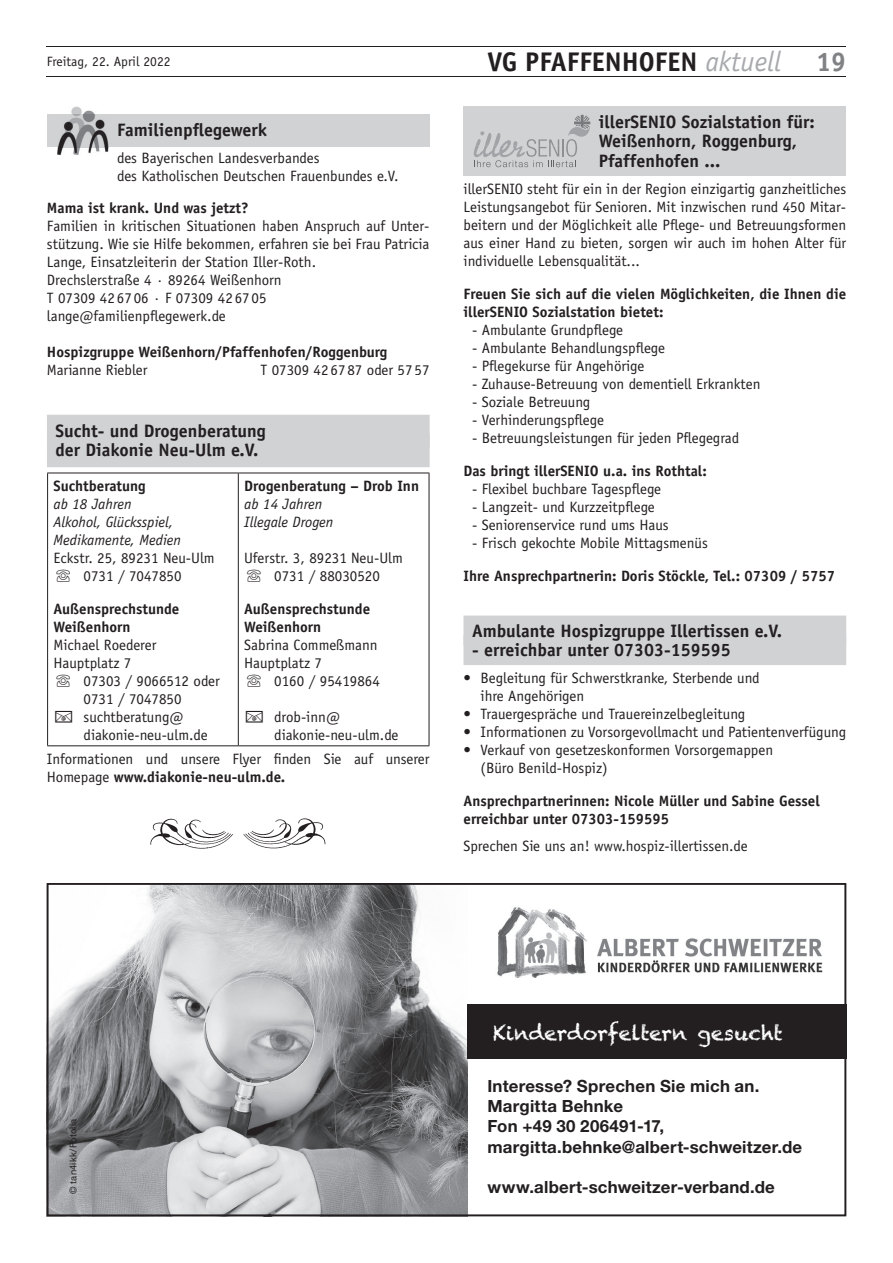
<style>
.page{position:relative;width:893px;height:1263px;background:#fff}
.page>*{position:absolute;margin:0;border:0;box-sizing:border-box;transform-origin:0 0}
.t1{font:700 27px "Officina Sans";color:#231f20}
.t2{font:700 27px "Officina Sans";color:#808285}
.t3{font:20.1px "Chalkduster";color:#fff}
.t4{font:700 18px/19.5px "Officina Sans";color:#231f20}
.t5{font:700 16.8px/20.2px "Helvetica Neue";letter-spacing:.01em;color:#231f20}
.t6{font:15px/18px "Officina Sans";color:#231f20}
.t7{font:700 15px/18px "Officina Sans";color:#231f20}
.t8{font:italic 15px/18px "Officina Sans";color:#231f20}
.t9{font:13.5px "Officina Sans";color:#231f20}
.t10{font:9.45px "Helvetica Neue";letter-spacing:.02em;color:#231f20}
.s1{font-weight:400;font-style:italic;font-size:28.35px;color:#a8a9ad}
.s2{font-weight:700}
</style>
<div class="page">
<hr style="left:47px;top:76px;width:799px;height:1px;background:#231f20">
<hr style="left:47px;top:47px;width:799px;height:1px;background:#231f20">
<div style="left:47px;top:114px;width:382px;height:33px;background:#d1d2d4"></div>
<img style="left:57px;top:106px;width:52px;height:49px">
<img style="left:57px;top:114px;width:52px;height:33px">
<div style="left:47px;top:415px;width:383px;height:33px;background:#d1d2d4"></div>
<div style="left:47px;top:434px;width:383px;height:33px;background:#d1d2d4"></div>
<hr style="left:47px;top:473px;width:191px;height:1px;background:#231f20">
<hr style="left:47px;top:473px;width:1px;height:272px;background:#231f20">
<hr style="left:238px;top:473px;width:191px;height:1px;background:#231f20">
<hr style="left:238px;top:473px;width:1px;height:272px;background:#231f20">
<hr style="left:429px;top:473px;width:1px;height:272px;background:#231f20">
<hr style="left:47px;top:745px;width:191px;height:1px;background:#231f20">
<hr style="left:238px;top:745px;width:191px;height:1px;background:#231f20">
<div style="left:463px;top:107px;width:383px;height:30px;background:#d1d2d4"></div>
<div style="left:463px;top:126px;width:383px;height:30px;background:#d1d2d4"></div>
<div style="left:463px;top:146px;width:383px;height:30px;background:#d1d2d4"></div>
<svg style="left:474px;top:115px;width:116px;height:52px"></svg>
<div style="left:463px;top:615px;width:383px;height:30px;background:#d1d2d4"></div>
<div style="left:463px;top:635px;width:383px;height:30px;background:#d1d2d4"></div>
<img style="left:50px;top:886px;width:417px;height:327px">
<div style="left:467px;top:1004px;width:379px;height:55px;background:#231f20"></div>
<img style="left:497px;top:907px;width:326px;height:70px">
<div style="left:47px;top:883px;width:799px;height:333px;border:2px solid #231f20"></div>
<img style="left:150px;top:818px;width:176px;height:31px">
<h1 class="t1" style="left:487px;top:45px;width:295px">VG PFAFFENHOFEN <span class="s1">aktuell</span></h1>
<p class="t9" style="left:47px;top:53px;width:125px">Freitag, 22. April 2022</p>
<h1 class="t2" style="left:816px;top:45px;width:32px">19</h1>
<p class="t4" style="left:117px;top:120px;width:151px">Familienpflegewerk</p>
<p class="t6" style="left:117px;top:149px;width:283px">des Bayerischen Landesverbandes<br>des Katholischen Deutschen Frauenbundes e.V.</p>
<p class="t7" style="left:47px;top:198px;width:203px">Mama ist krank. Und was jetzt?</p>
<p class="t6" style="left:47px;top:216px;width:384px">Familien in kritischen Situationen haben Anspruch auf Unter&shy;stützung. Wie sie Hilfe bekommen, erfahren sie bei Frau Patricia Lange, Einsatzleiterin der Station Iller-Roth.<br>Drechslerstraße 4 · 89264 Weißenhorn<br>T 07309 42 67 06 · F 07309 42 67 05 lange@familienpflegewerk.de</p>
<p class="t7" style="left:47px;top:342px;width:342px">Hospizgruppe Weißenhorn/Pfaffenhofen/Roggenburg</p>
<p class="t6" style="left:47px;top:360px;width:102px">Marianne Riebler</p>
<p class="t6" style="left:261px;top:360px;width:170px">T 07309 42 67 87 oder 57 57</p>
<p class="t4" style="left:55px;top:420px;width:212px">Sucht- und Drogenberatung der Diakonie Neu-Ulm e.V.</p>
<p class="t7" style="left:54px;top:476px;width:94px">Suchtberatung</p>
<p class="t8" style="left:54px;top:495px;width:129px">ab 18 Jahren<br>Alkohol, Glücksspiel,<br>Medikamente, Medien</p>
<p class="t6" style="left:54px;top:549px;width:163px">Eckstr. 25, 89231 Neu-Ulm ☏ 0731 / 7047850</p>
<p class="t7" style="left:54px;top:599px;width:127px">Außensprechstunde<br>Weißenhorn</p>
<p class="t6" style="left:54px;top:636px;width:104px">Michael Roederer</p>
<p class="t6" style="left:54px;top:654px;width:79px">Hauptplatz 7</p>
<p class="t6" style="left:56px;top:672px;width:166px">☏ 07303 / 9066512 oder</p>
<p class="t6" style="left:84px;top:690px;width:100px">0731 / 7047850</p>
<p class="t6" style="left:84px;top:708px;width:102px">suchtberatung@</p>
<p class="t6" style="left:84px;top:726px;width:126px">diakonie-neu-ulm.de</p>
<p class="t7" style="left:244px;top:476px;width:176px">Drogenberatung – Drob Inn</p>
<p class="t8" style="left:244px;top:495px;width:91px">ab 14 Jahren<br>Illegale Drogen</p>
<p class="t6" style="left:244px;top:549px;width:160px">Uferstr. 3, 89231 Neu-Ulm ☏ 0731 / 88030520</p>
<p class="t7" style="left:244px;top:599px;width:127px">Außensprechstunde<br>Weißenhorn</p>
<p class="t6" style="left:244px;top:636px;width:137px">Sabrina Commeßmann<br>Hauptplatz 7<br>☏ 0160 / 95419864</p>
<p class="t6" style="left:274px;top:708px;width:126px">drob-inn@ diakonie-neu-ulm.de</p>
<p class="t6" style="left:47px;top:750px;width:384px">Informationen und unsere Flyer finden Sie auf unserer<br>Homepage <span class="s2">www.diakonie-neu-ulm.de.</span></p>
<p class="t4" style="left:599px;top:112px;width:217px">illerSENIO Sozialstation für:<br>Weißenhorn, Roggenburg,<br>Pfaffenhofen ...</p>
<p class="t6" style="left:463px;top:180px;width:384px;text-align:justify">illerSENIO steht für ein in der Region einzigartig ganzheitliches Leistungsangebot für Senioren. Mit inzwischen rund 450 Mitar&shy;beitern und der Möglichkeit alle Pflege- und Betreuungsformen aus einer Hand zu bieten, sorgen wir auch im hohen Alter für individuelle Lebensqualität...</p>
<p class="t7" style="left:463px;top:285px;width:384px">Freuen Sie sich auf die vielen Möglichkeiten, die Ihnen die illerSENIO Sozialstation bietet:</p>
<p class="t6" style="left:472px;top:321px;width:153px">- Ambulante Grundpflege</p>
<p class="t6" style="left:472px;top:339px;width:195px">- Ambulante Behandlungspflege</p>
<p class="t6" style="left:472px;top:357px;width:174px">- Pflegekurse für Angehörige</p>
<p class="t6" style="left:472px;top:375px;width:290px">- Zuhause-Betreuung von dementiell Erkrankten</p>
<p class="t6" style="left:472px;top:393px;width:120px">- Soziale Betreuung</p>
<p class="t6" style="left:472px;top:411px;width:134px">- Verhinderungspflege</p>
<p class="t6" style="left:472px;top:429px;width:269px">- Betreuungsleistungen für jeden Pflegegrad</p>
<p class="t7" style="left:463px;top:462px;width:245px">Das bringt illerSENIO u.a. ins Rothtal:</p>
<p class="t6" style="left:472px;top:480px;width:191px">- Flexibel buchbare Tagespflege</p>
<p class="t6" style="left:472px;top:498px;width:184px">- Langzeit- und Kurzzeitpflege</p>
<p class="t6" style="left:472px;top:516px;width:198px">- Seniorenservice rund ums Haus</p>
<p class="t6" style="left:472px;top:534px;width:237px">- Frisch gekochte Mobile Mittagsmenüs</p>
<p class="t7" style="left:463px;top:567px;width:373px">Ihre Ansprechpartnerin: Doris Stöckle, Tel.: 07309 / 5757</p>
<p class="t4" style="left:472px;top:621px;width:312px">Ambulante Hospizgruppe Illertissen e.V.</p>
<p class="t4" style="left:472px;top:640px;width:260px">- erreichbar unter 07303-159595</p>
<p class="t6" style="left:480px;top:669px;width:281px;text-indent:-17px">• Begleitung für Schwerstkranke, Sterbende und ihre Angehörigen</p>
<p class="t6" style="left:463px;top:705px;width:283px">• Trauergespräche und Trauereinzelbegleitung</p>
<p class="t6" style="left:463px;top:723px;width:384px">• Informationen zu Vorsorgevollmacht und Patientenverfügung</p>
<p class="t6" style="left:480px;top:741px;width:294px;text-indent:-17px">• Verkauf von gesetzeskonformen Vorsorgemappen (Büro Benild-Hospiz)</p>
<p class="t7" style="left:463px;top:792px;width:358px">Ansprechpartnerinnen: Nicole Müller und Sabine Gessel erreichbar unter 07303-159595</p>
<p class="t6" style="left:463px;top:837px;width:286px">Sprechen Sie uns an! www.hospiz-illertissen.de</p>
<p class="t10" style="left:67px;top:1194px;width:76px;rotate:-90deg">© tan4ikk/Fotolia</p>
<h2 class="t3" style="left:493px;top:1021px;width:291px">Kinderdorfeltern gesucht</h2>
<p class="t5" style="left:487px;top:1075px;width:316px">Interesse? Sprechen Sie mich an.<br>Margitta Behnke<br>Fon +49 30 206491-17, margitta.behnke@albert-schweitzer.de</p>
<p class="t5" style="left:487px;top:1176px;width:289px">www.albert-schweitzer-verband.de</p>
</div>
